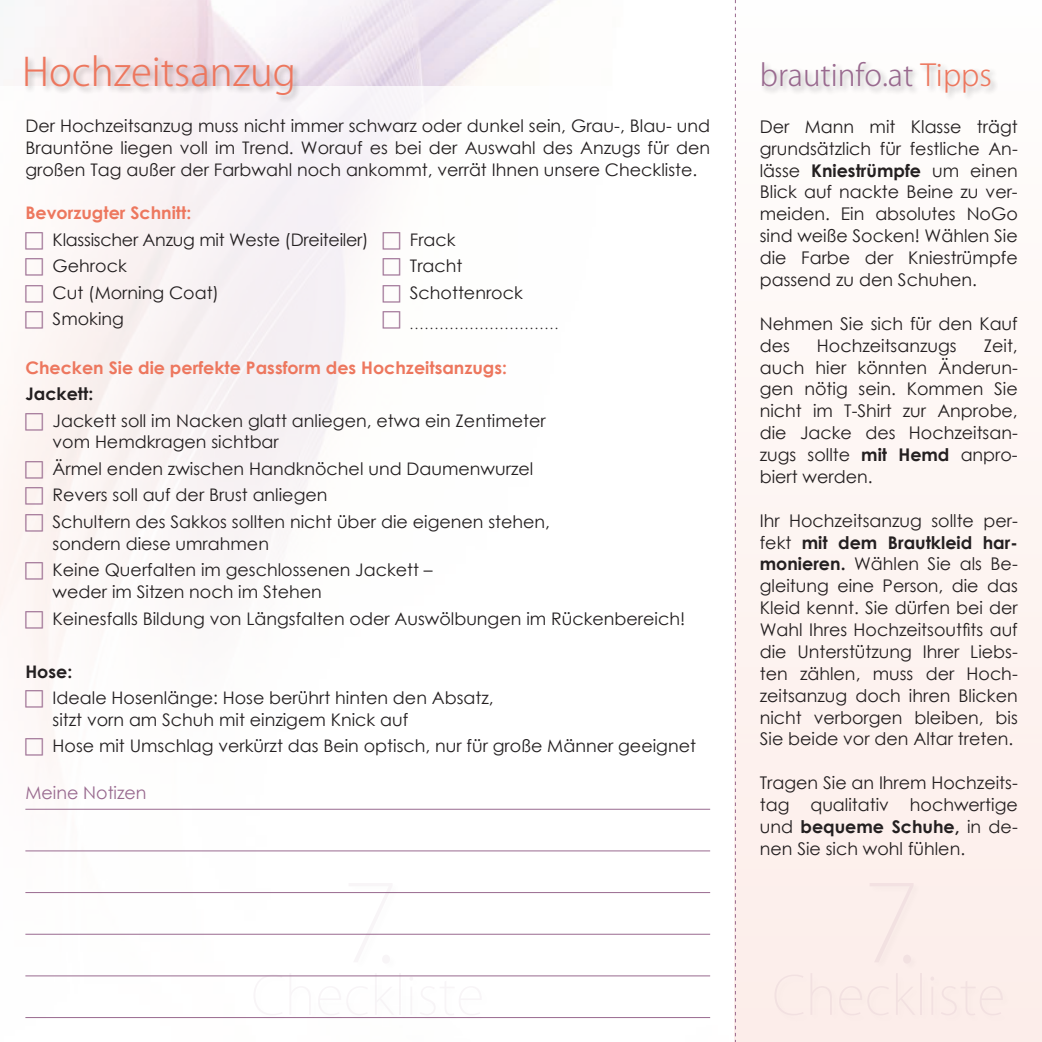
<style>
.page{position:relative;width:1042px;height:1042px;background:#fff}
.page>*{position:absolute;margin:0;border:0;box-sizing:border-box;transform-origin:0 0}
.t1{font:300 38.5px "Koz Go Pr 6 N";color:#ed775e}
.t2{font:300 29.75px "Koz Go Pr 6 N";color:#996a8f}
.t3{font:17.5px/21.9px "Century Gothic";color:#231f20;text-align:justify}
.t4{font:17.5px "Century Gothic";color:#996a8f}
.t5{font:17.32px/21.7px "Century Gothic";color:#231f20}
.t6{font:700 17.32px "Century Gothic";color:#ed775e}
.t7{font:700 17.32px "Century Gothic";color:#231f20}
.t8{font:12.08px "Century Gothic";color:#231f20}
.s1{color:#ed775e}
.s2{font-weight:700}
</style>
<div class="page">
<div style="left:735px;top:0;width:307px;height:1042px;background:#fdf6f3"></div>
<svg style="left:735px;top:0;width:1px;height:1042px"></svg>
<div style="left:24px;top:53px;width:277px;height:50px;background:#231f20;opacity:.3"></div>
<div style="left:761px;top:60px;width:238px;height:41px;background:#231f20;opacity:.3"></div>
<hr style="left:25px;top:809px;width:685px;height:1px;background:#996a8f">
<hr style="left:25px;top:850px;width:685px;height:1px;background:#996a8f">
<hr style="left:25px;top:892px;width:685px;height:1px;background:#996a8f">
<hr style="left:25px;top:934px;width:685px;height:1px;background:#996a8f">
<hr style="left:25px;top:975px;width:685px;height:1px;background:#996a8f">
<hr style="left:25px;top:1017px;width:685px;height:1px;background:#996a8f">
<div style="left:252px;top:881px;width:238px;height:143px;background:#fff"></div>
<div style="left:773px;top:881px;width:238px;height:143px;background:#fceeeb"></div>
<svg style="left:25px;top:412px;width:18px;height:18px"></svg>
<svg style="left:25px;top:461px;width:18px;height:17px"></svg>
<svg style="left:25px;top:487px;width:18px;height:18px"></svg>
<svg style="left:25px;top:514px;width:18px;height:17px"></svg>
<svg style="left:25px;top:562px;width:18px;height:18px"></svg>
<svg style="left:30px;top:610px;width:13px;height:18px"></svg>
<svg style="left:35px;top:690px;width:8px;height:17px"></svg>
<h1 class="t1" style="left:22px;top:50px;width:275px">Hochzeitsanzug</h1>
<p class="t5" style="left:25px;top:115px;width:686px;text-align:justify">Der Hochzeitsanzug muss nicht immer schwarz oder dunkel sein, Grau-, Blau- und Brauntöne liegen voll im Trend. Worauf es bei der Auswahl des Anzugs für den großen Tag außer der Farbwahl noch ankommt, verrät Ihnen unsere Checkliste.</p>
<p class="t6" style="left:25px;top:200px;width:167px">Bevorzugter Schnitt:</p>
<p class="t5" style="left:53px;top:228px;width:318px">Klassischer Anzug mit Weste (Dreiteiler)</p>
<p class="t5" style="left:410px;top:228px;width:47px">Frack</p>
<p class="t5" style="left:53px;top:255px;width:76px">Gehrock</p>
<p class="t5" style="left:410px;top:255px;width:54px">Tracht</p>
<p class="t5" style="left:53px;top:281px;width:168px">Cut (Morning Coat)</p>
<p class="t5" style="left:410px;top:281px;width:114px">Schottenrock</p>
<p class="t5" style="left:53px;top:308px;width:73px">Smoking</p>
<p class="t8" style="left:410px;top:316px;width:150px">..............................</p>
<p class="t6" style="left:25px;top:354px;width:483px">Checken Sie die perfekte Passform des Hochzeitsanzugs:</p>
<p class="t7" style="left:25px;top:381px;width:69px">Jackett:</p>
<p class="t5" style="left:53px;top:409px;width:495px">Jackett soll im Nacken glatt anliegen, etwa ein Zentimeter vom Hemdkragen sichtbar</p>
<p class="t5" style="left:53px;top:455px;width:499px;line-height:26.6px">Ärmel enden zwischen Handknöchel und Daumenwurzel<br>Revers soll auf der Brust anliegen<br>Schultern des Sakkos sollten nicht über die eigenen stehen,</p>
<p class="t5" style="left:53px;top:530px;width:381px;line-height:26.6px">sondern diese umrahmen<br>Keine Querfalten im geschlossenen Jackett –</p>
<p class="t5" style="left:53px;top:578px;width:634px;line-height:26.6px">weder im Sitzen noch im Stehen<br>Keinesfalls Bildung von Längsfalten oder Auswölbungen im Rückenbereich!</p>
<p class="t7" style="left:25px;top:658px;width:48px">Hose:</p>
<p class="t5" style="left:53px;top:687px;width:442px">Ideale Hosenlänge: Hose berührt hinten den Absatz, sitzt vorn am Schuh mit einzigem Knick auf</p>
<p class="t5" style="left:53px;top:735px;width:645px">Hose mit Umschlag verkürzt das Bein optisch, nur für große Männer geeignet</p>
<p class="t4" style="left:25px;top:780px;width:123px">Meine Notizen</p>
<h2 class="t2" style="left:760px;top:58px;width:234px">brautinfo.at <span class="s1">Tipps</span></h2>
<p class="t3" style="left:760px;top:115px;width:259px">Der Mann mit Klasse trägt grundsätzlich für festliche An&shy;lässe <span class="s2">Kniestrümpfe</span> um einen Blick auf nackte Beine zu ver&shy;meiden. Ein absolutes NoGo sind weiße Socken! Wählen Sie die Farbe der Kniestrümpfe passend zu den Schuhen.</p>
<p class="t3" style="left:760px;top:312px;width:259px">Nehmen Sie sich für den Kauf des</p>
<p class="t3" style="left:760px;top:334px;width:259px;text-indent:224px">Zeit, auch hier könnten Änderun&shy;gen nötig sein. Kommen Sie nicht im T-Shirt zur Anprobe, die Jacke des Hochzeitsan&shy;zugs sollte <span class="s2">mit Hemd</span> anpro&shy;biert werden.</p>
<p class="t3" style="left:760px;top:509px;width:259px">Ihr Hochzeitsanzug sollte per&shy;fekt <span class="s2">mit dem Brautkleid har&shy;monieren.</span> Wählen Sie als Be&shy;gleitung eine Person, die das Kleid kennt. Sie dürfen bei der Wahl Ihres Hochzeitsoutfits auf die Unterstützung Ihrer Liebs&shy;ten zählen, muss der Hoch&shy;zeitsanzug doch ihren Blicken nicht verborgen bleiben, bis Sie beide vor den Altar treten.</p>
<p class="t3" style="left:760px;top:771px;width:259px">Tragen Sie an Ihrem Hochzeits&shy;tag qualitativ hochwertige und <span class="s2">bequeme Schuhe,</span> in de&shy;nen Sie sich wohl fühlen.</p>
<p class="t3" style="left:817px;top:334px;width:141px">Hochzeitsanzugs</p>
</div>
